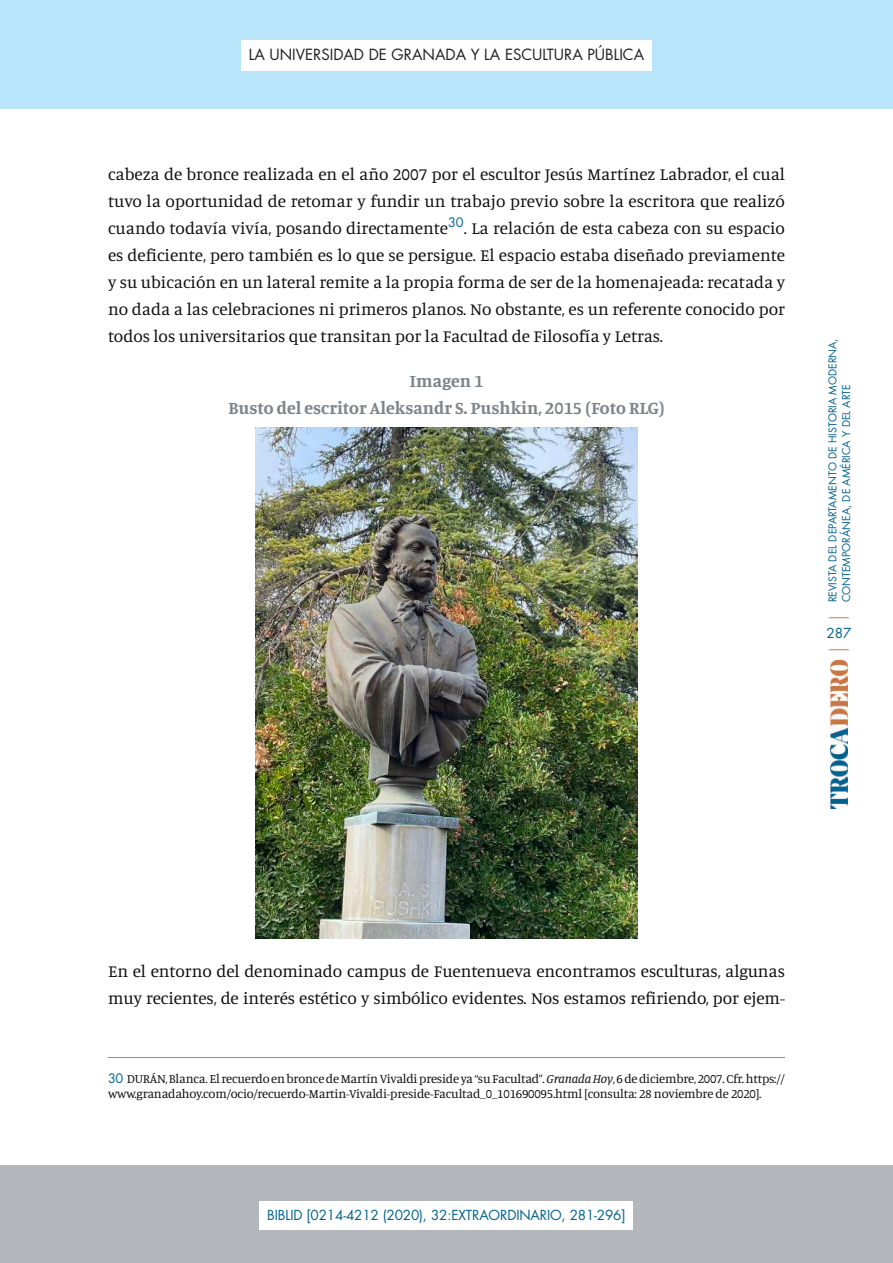
<style>
.page{position:relative;width:893px;height:1263px;background:#fff}
.page>*{position:absolute;margin:0;border:0;box-sizing:border-box;transform-origin:0 0}
.t1{font:700 18px/27px "Manuale";color:#7c858b;text-align:center}
.t2{font:17.25px/27px "Manuale";letter-spacing:-.005em;color:#0d0d0d;text-align:justify}
.t3{font:15px "Futura Std";color:#231f20}
.t4{font:13.5px "Futura Std";letter-spacing:-.01em;color:#00628e}
.t5{font:13.5px "Futura Std";color:#d27c49;scale:2 1}
.t6{font:12.75px/15px "Manuale";letter-spacing:-.015em;color:#0d0d0d}
.t7{font:10.5px/13.5px "Futura Std";color:#00628e}
.s1{font-family:"Futura Std";color:#00628e}
.s2{font-style:italic}
</style>
<div class="page">
<img style="left:831px;top:660px;width:16px;height:149px">
<img style="left:255px;top:428px;width:383px;height:510px">
<hr style="left:108px;top:1057px;width:677px;height:1px;background:#d27c49">
<div style="left:0;top:0;width:893px;height:108px;background:#b9e5fa"></div>
<div style="left:241px;top:40px;width:411px;height:30px;background:#fff"></div>
<div style="left:0;top:1165px;width:893px;height:98px;background:#b4b7bb"></div>
<div style="left:260px;top:1201px;width:373px;height:29px;background:#fff"></div>
<p class="t3" style="left:249px;top:45px;width:397px">LA UNIVERSIDAD DE GRANADA Y LA ESCULTURA PÚBLICA</p>
<p class="t2" style="left:108px;top:160px;width:678px">cabeza de bronce realizada en el año 2007 por el escultor Jesús Martínez Labrador, el cual tuvo la oportunidad de retomar y fundir un trabajo previo sobre la escritora que realizó cuando todavía vivía, posando directamente<sup>30</sup>. La relación de esta cabeza con su espacio es deficiente, pero también es lo que se persigue. El espacio estaba diseñado previamente y su ubicación en un lateral remite a la propia forma de ser de la homenajeada: recatada y no dada a las celebraciones ni primeros planos. No obstante, es un referente conocido por todos los universitarios que transitan por la Facultad de Filosofía y Letras.</p>
<p class="t1" style="left:228px;top:367px;width:438px">Imagen 1<br>Busto del escritor Aleksandr S. Pushkin, 2015 (Foto RLG)</p>
<p class="t7" style="left:826px;top:602px;width:266px;rotate:-90deg">REVISTA DEL DEPARTAMENTO DE HISTORIA MODERNA,<br>CONTEMPORÁNEA, DE AMÉRICA Y DEL ARTE</p>
<p class="t5" style="left:825px;top:607px;width:15px">—</p>
<p class="t4" style="left:826px;top:624px;width:26px">287</p>
<p class="t5" style="left:825px;top:640px;width:15px">—</p>
<p class="t2" style="left:108px;top:957px;width:678px">En el entorno del denominado campus de Fuentenueva encontramos esculturas, algunas muy recientes, de interés estético y simbólico evidentes. Nos estamos refiriendo, por ejem-</p>
<p class="t6" style="left:108px;top:1071px;width:678px"><span class="s1">30</span> DURÁN, Blanca. El recuerdo en bronce de Martín Vivaldi preside ya “su Facultad”. <span class="s2">Granada Hoy</span>, 6 de diciembre, 2007. Cfr. https:// www.granadahoy.com/ocio/recuerdo-Martin-Vivaldi-preside-Facultad_0_101690095.html [consulta: 28 noviembre de 2020].</p>
<p class="t4" style="left:267px;top:1206px;width:360px">BIBLID [0214-4212 (2020), 32:EXTRAORDINARIO, 281-296]</p>
</div>
